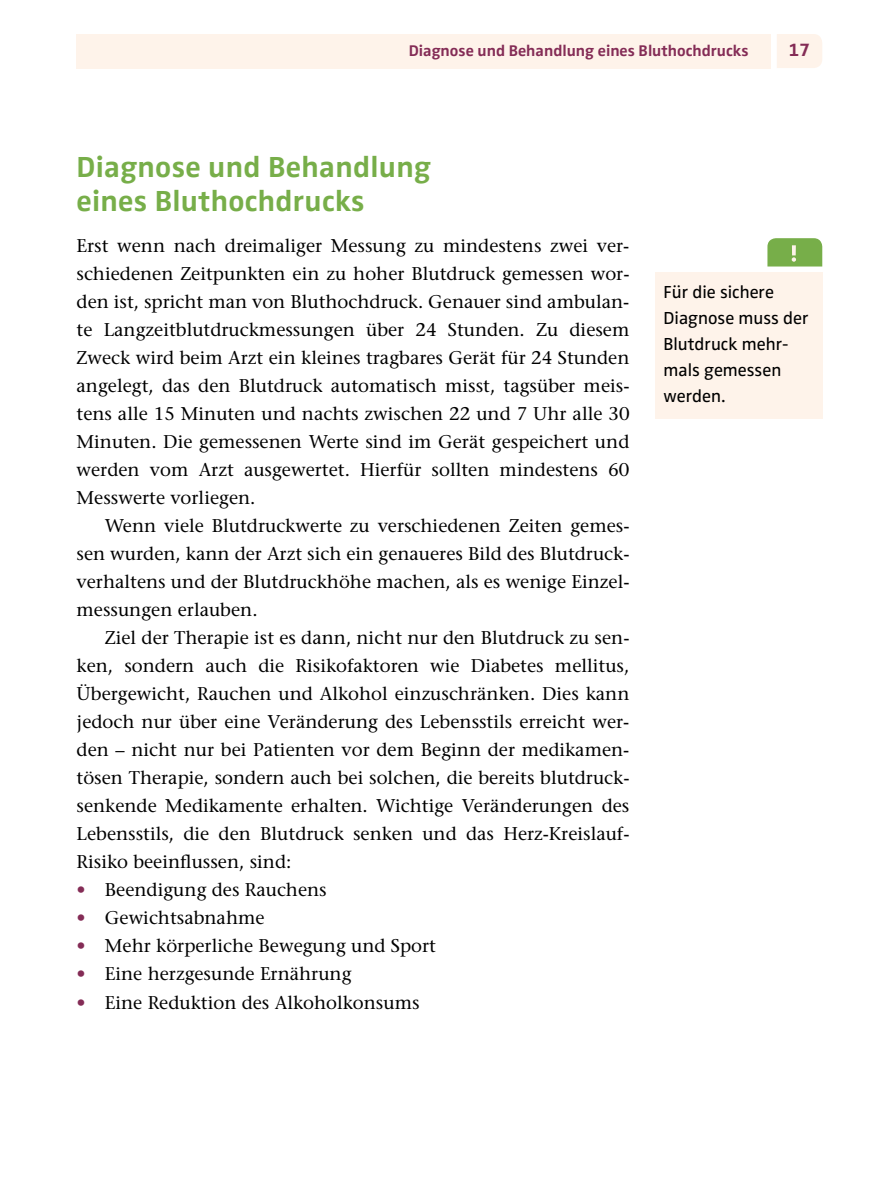
<style>
.page{position:relative;width:879px;height:1191px;background:#fff}
.page>*{position:absolute;margin:0;border:0;box-sizing:border-box;transform-origin:0 0}
.t1{font:700 30px/34px "Zwo Pro";letter-spacing:.01em;color:#77ae49}
.t2{font:18.4px/28px "Stone Serif";color:#000;text-align:justify}
.t3{font:700 18.4px "Zwo Pro";color:#842c56}
.t4{font:18px/26px "Zwo Pro";color:#000}
.t5{font:700 16px "Zwo Pro";color:#842c56}
.s1{color:#842c56}
</style>
<div class="page">
<div style="left:77px;top:34px;width:694px;height:34px;background:#fef3ea"></div>
<div style="left:777px;top:34px;width:45px;height:34px;background:#fef3ea"></div>
<div style="left:655px;top:272px;width:167px;height:146px;background:#fef3ea"></div>
<svg style="left:767px;top:238px;width:55px;height:28px;background:#80b354"></svg>
<p class="t5" style="left:409px;top:41px;width:341px">Diagnose und Behandlung eines Bluthochdrucks</p>
<p class="t3" style="left:789px;top:39px;width:23px">17</p>
<h1 class="t1" style="left:77px;top:150px;width:356px">Diagnose und Behandlung eines Bluthochdrucks</h1>
<p class="t2" style="left:77px;top:232px;width:554px">Erst wenn nach dreimaliger Messung zu mindestens zwei ver&shy;schiedenen Zeitpunkten ein zu hoher Blutdruck gemessen wor&shy;den ist, spricht man von Bluthochdruck. Genauer sind ambulan&shy;te Langzeitblutdruckmessungen über 24 Stunden. Zu diesem Zweck wird beim Arzt ein kleines tragbares Gerät für 24 Stunden angelegt, das den Blutdruck automatisch misst, tagsüber meis&shy;tens alle 15 Minuten und nachts zwischen 22 und 7 Uhr alle 30<br>Minuten. Die gemessenen Werte sind im Gerät gespeichert und werden vom Arzt ausgewertet. Hierfür sollten mindestens 60<br>Messwerte vorliegen.</p>
<p class="t2" style="left:77px;top:512px;width:554px;text-indent:28px">Wenn viele Blutdruckwerte zu verschiedenen Zeiten gemes&shy;sen wurden, kann der Arzt sich ein genaueres Bild des Blutdruck&shy;verhaltens und der Blutdruckhöhe machen, als es wenige Einzel&shy;messungen erlauben.</p>
<p class="t2" style="left:77px;top:624px;width:554px;text-indent:28px">Ziel der Therapie ist es dann, nicht nur den Blutdruck zu sen&shy;ken, sondern auch die Risikofaktoren wie Diabetes mellitus, Übergewicht, Rauchen und Alkohol einzuschränken. Dies kann jedoch nur über eine Veränderung des Lebensstils erreicht wer&shy;den – nicht nur bei Patienten vor dem Beginn der medikamen&shy;tösen Therapie, sondern auch bei solchen, die bereits blutdruck&shy;senkende Medikamente erhalten. Wichtige Veränderungen des Lebensstils, die den Blutdruck senken und das Herz-Kreislauf-Risiko beeinflussen, sind:</p>
<p class="t2" style="left:77px;top:876px;width:252px"><span class="s1">•</span> Beendigung des Rauchens</p>
<p class="t2" style="left:77px;top:904px;width:190px"><span class="s1">•</span> Gewichtsabnahme</p>
<p class="t2" style="left:77px;top:932px;width:361px"><span class="s1">•</span> Mehr körperliche Bewegung und Sport</p>
<p class="t2" style="left:77px;top:960px;width:276px"><span class="s1">•</span> Eine herzgesunde Ernährung</p>
<p class="t2" style="left:77px;top:988px;width:344px"><span class="s1">•</span> Eine Reduktion des Alkoholkonsums</p>
<p class="t4" style="left:663px;top:279px;width:147px">Für die sichere<br>Diagnose muss der<br>Blutdruck mehr&shy;mals gemessen werden.</p>
</div>
